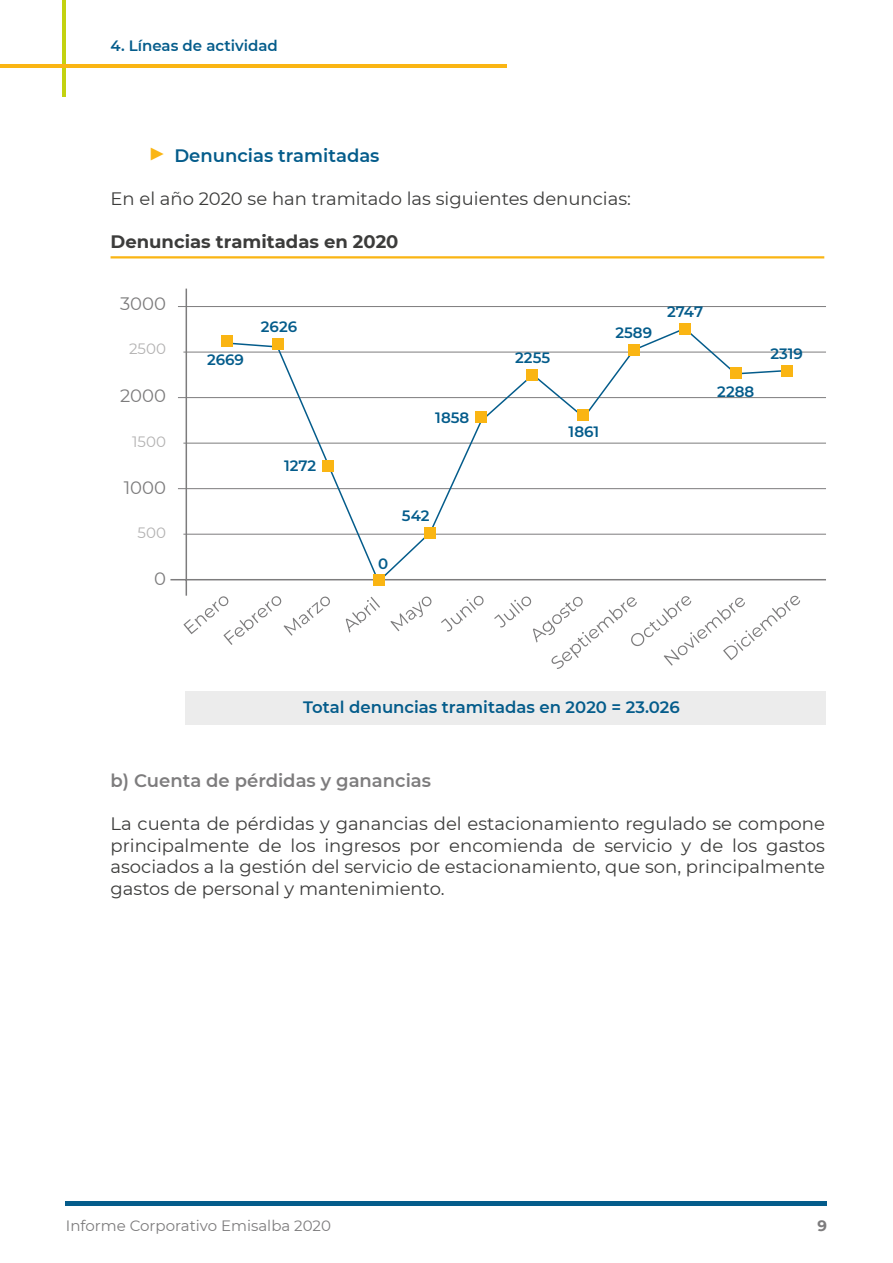
<style>
.page{position:relative;width:893px;height:1263px;background:#fff}
.page>*{position:absolute;margin:0;border:0;box-sizing:border-box;transform-origin:0 0}
.t1{font:18px/21.6px "Montserrat";color:#3c3c3b;text-align:justify}
.t2{font:600 18px "Montserrat";color:#7d7c7d}
.t3{font:700 18px "Montserrat";color:#3c3c3b}
.t4{font:600 18px "Montserrat";color:#045c8b}
.t5{font:18px "Montserrat";color:#7d7c7d}
.t6{font:600 16.5px "Montserrat";color:#045c8b}
.t7{font:600 15px "Montserrat";color:#045c8b}
.t8{font:15px "Montserrat";color:#7d7c7d}
.t9{font:15px "Montserrat";color:#b3b2b2}
.t10{font:700 15px "Montserrat";color:#7d7c7d}
.s1{font-weight:400;font-size:30px;color:#fab513}
</style>
<div class="page">
<hr style="left:66px;top:1201px;width:761px;height:4px;background:#045c8b">
<hr style="left:63px;top:0;width:3px;height:97px;background:#c3d210">
<hr style="left:0;top:65px;width:507px;height:3px;background:#fab513">
<hr style="left:111px;top:256px;width:713px;height:2px;background:#fab513">
<hr style="left:186px;top:289px;width:1px;height:307px;background:#7d7c7d">
<hr style="left:170px;top:579px;width:656px;height:1px;background:#7d7c7d">
<hr style="left:178px;top:306px;width:648px;height:1px;background:#7d7c7d">
<hr style="left:178px;top:397px;width:648px;height:1px;background:#7d7c7d">
<hr style="left:178px;top:488px;width:648px;height:1px;background:#7d7c7d">
<hr style="left:183px;top:352px;width:643px;height:1px;background:#7d7c7d">
<hr style="left:183px;top:443px;width:643px;height:1px;background:#7d7c7d">
<hr style="left:183px;top:534px;width:643px;height:1px;background:#7d7c7d">
<svg style="left:227px;top:327px;width:561px;height:257px"></svg>
<div style="left:221px;top:336px;width:11px;height:11px;background:#fab513"></div>
<div style="left:272px;top:339px;width:11px;height:11px;background:#fab513"></div>
<div style="left:323px;top:460px;width:11px;height:11px;background:#fab513"></div>
<div style="left:374px;top:574px;width:11px;height:11px;background:#fab513"></div>
<div style="left:425px;top:527px;width:11px;height:11px;background:#fab513"></div>
<div style="left:476px;top:412px;width:11px;height:11px;background:#fab513"></div>
<div style="left:527px;top:369px;width:11px;height:11px;background:#fab513"></div>
<div style="left:577px;top:410px;width:12px;height:11px;background:#fab513"></div>
<div style="left:628px;top:344px;width:11px;height:11px;background:#fab513"></div>
<div style="left:679px;top:323px;width:11px;height:11px;background:#fab513"></div>
<div style="left:730px;top:368px;width:11px;height:11px;background:#fab513"></div>
<div style="left:781px;top:365px;width:11px;height:11px;background:#fab513"></div>
<svg style="left:183px;top:596px;width:147px;height:49px"></svg>
<svg style="left:346px;top:597px;width:34px;height:36px"></svg>
<svg style="left:390px;top:596px;width:42px;height:35px"></svg>
<svg style="left:441px;top:596px;width:43px;height:35px"></svg>
<svg style="left:494px;top:596px;width:306px;height:73px"></svg>
<div style="left:186px;top:691px;width:640px;height:34px;background:#ececec"></div>
<p class="t7" style="left:111px;top:35px;width:169px">4. Líneas de actividad</p>
<p class="t4" style="left:147px;top:143px;width:234px"><span class="s1">▶</span> Denuncias tramitadas</p>
<p class="t1" style="left:111px;top:187px;width:522px">En el año 2020 se han tramitado las siguientes denuncias:</p>
<p class="t3" style="left:111px;top:228px;width:289px">Denuncias tramitadas en 2020</p>
<p class="t5" style="left:120px;top:291px;width:47px">3000</p>
<p class="t9" style="left:129px;top:339px;width:38px">2500</p>
<p class="t5" style="left:120px;top:384px;width:47px">2000</p>
<p class="t9" style="left:132px;top:431px;width:35px">1500</p>
<p class="t5" style="left:124px;top:475px;width:44px">1000</p>
<p class="t9" style="left:138px;top:522px;width:30px">500</p>
<p class="t5" style="left:154px;top:566px;width:13px">0</p>
<p class="t7" style="left:207px;top:349px;width:38px">2669</p>
<p class="t7" style="left:261px;top:316px;width:38px">2626</p>
<p class="t7" style="left:284px;top:455px;width:34px">1272</p>
<p class="t7" style="left:435px;top:407px;width:36px">1858</p>
<p class="t7" style="left:402px;top:505px;width:29px">542</p>
<p class="t7" style="left:378px;top:553px;width:12px">0</p>
<p class="t7" style="left:515px;top:347px;width:36px">2255</p>
<p class="t7" style="left:569px;top:421px;width:32px">1861</p>
<p class="t7" style="left:615px;top:322px;width:38px">2589</p>
<p class="t7" style="left:667px;top:301px;width:38px">2747</p>
<p class="t7" style="left:717px;top:381px;width:39px">2288</p>
<p class="t7" style="left:770px;top:343px;width:34px">2319</p>
<p class="t6" style="left:303px;top:695px;width:378px">Total denuncias tramitadas en 2020 = 23.026</p>
<p class="t2" style="left:111px;top:768px;width:322px">b) Cuenta de pérdidas y ganancias</p>
<p class="t1" style="left:111px;top:812px;width:716px">La cuenta de pérdidas y ganancias del estacionamiento regulado se compone principalmente de los ingresos por encomienda de servicio y de los gastos asociados a la gestión del servicio de estacionamiento, que son, principalmente gastos de personal y mantenimiento.</p>
<p class="t8" style="left:66px;top:1215px;width:267px">Informe Corporativo Emisalba 2020</p>
<p class="t10" style="left:817px;top:1214px;width:11px">9</p>
</div>
